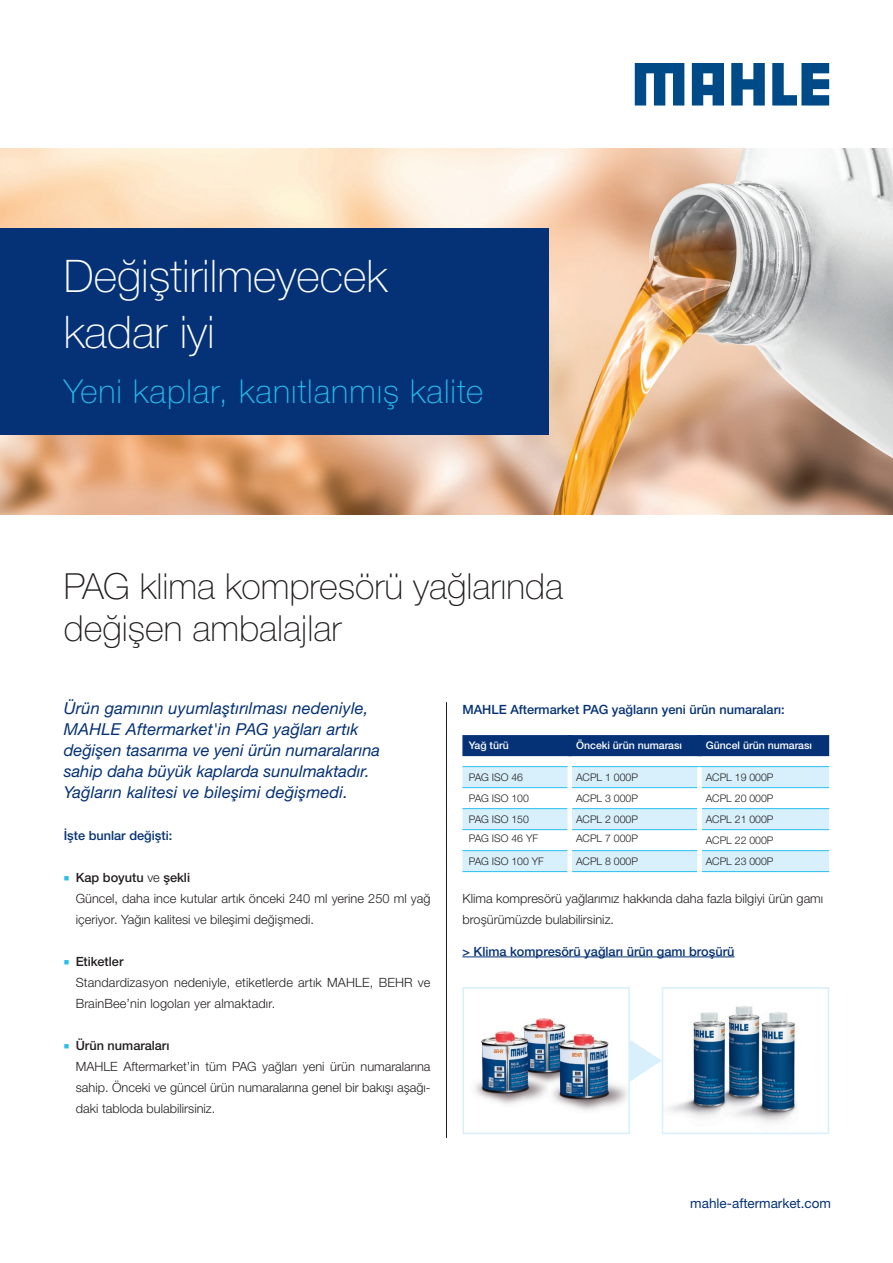
<style>
.page{position:relative;width:893px;height:1263px;background:#fff}
.page>*{position:absolute;margin:0;border:0;box-sizing:border-box;transform-origin:0 0}
.XX___100___Flag_Title___Headline{font:100 45px/55.5px "Helvetica Neue LTW1 G";color:#fff}
.XX___100___Chapter___Headline_1st_Level{font:100 36px/42px "Helvetica Neue LTW1 G";color:#231f20}
.AM___100___Flag_Title___Subline{font:100 33px "Helvetica Neue LTW1 G";letter-spacing:.03em;color:#26bff0}
.XX___100___Chapter___Intro{font:italic 16.5px/21px "Helvetica Neue LTW1 G";letter-spacing:.01em;color:#053276}
.XX___100___Copy___URL{font:13.5px "Helvetica Neue LTW1 G";color:#053276}
.XX___100___Copy___Normal{font:300 12.75px/21px "Helvetica Neue LTW1 G";color:#231f20}
.XX___100___Copy___Headline_3rd_Level{font:500 12.75px "Helvetica Neue LTW1 G";color:#053276}
.t1{font:500 12.75px "Helvetica Neue LTW1 G";color:#231f20}
.AM___100___Narrow___Copy___Normal{font:300 10.5px "Helvetica Neue LTW1 G";color:#231f20}
.Verfuegbar{font:300 10.5px "Helvetica Neue LTW1 G";color:#231f20}
.AM___100___Narrow___Copy___Titlerow{font:500 10.5px "Helvetica Neue LTW1 G";color:#fff}
.s1{color:#26bff0}
.s2{font-weight:300}
</style>
<div class="page">
<img style="left:0;top:149px;width:893px;height:365px">
<div style="left:0;top:228px;width:549px;height:207px;background:#053276"></div>
<hr style="left:462px;top:956px;width:273px;height:1px;background:#053276">
<div style="left:462px;top:735px;width:367px;height:21px;background:#053276"></div>
<svg style="left:462px;top:767px;width:367px;height:104px"></svg>
<hr style="left:572px;top:787px;width:125px;height:1px;background:#26bff0">
<hr style="left:572px;top:808px;width:125px;height:1px;background:#26bff0">
<hr style="left:572px;top:829px;width:125px;height:1px;background:#26bff0">
<hr style="left:572px;top:871px;width:125px;height:1px;background:#26bff0">
<hr style="left:702px;top:787px;width:127px;height:1px;background:#26bff0">
<hr style="left:702px;top:808px;width:127px;height:1px;background:#26bff0">
<hr style="left:702px;top:829px;width:127px;height:1px;background:#26bff0">
<hr style="left:702px;top:871px;width:127px;height:1px;background:#26bff0">
<hr style="left:702px;top:850px;width:127px;height:1px;background:#26bff0">
<div style="left:697px;top:788px;width:5px;height:21px;background:#fff"></div>
<div style="left:697px;top:809px;width:5px;height:21px;background:#fff"></div>
<div style="left:697px;top:830px;width:5px;height:21px;background:#fff"></div>
<div style="left:697px;top:851px;width:5px;height:21px;background:#fff"></div>
<hr style="left:462px;top:787px;width:106px;height:1px;background:#26bff0">
<hr style="left:462px;top:808px;width:106px;height:1px;background:#26bff0">
<hr style="left:568px;top:766px;width:4px;height:22px;background:#fff">
<div style="left:697px;top:767px;width:5px;height:21px;background:#fff"></div>
<hr style="left:462px;top:829px;width:106px;height:1px;background:#26bff0">
<hr style="left:462px;top:850px;width:106px;height:1px;background:#26bff0">
<hr style="left:572px;top:850px;width:125px;height:1px;background:#26bff0">
<hr style="left:462px;top:871px;width:106px;height:1px;background:#26bff0">
<hr style="left:462px;top:766px;width:106px;height:1px;background:#26bff0">
<hr style="left:572px;top:766px;width:127px;height:1px;background:#26bff0">
<hr style="left:699px;top:766px;width:130px;height:1px;background:#26bff0">
<hr style="left:568px;top:735px;width:4px;height:21px;background:#053276">
<div style="left:697px;top:735px;width:5px;height:21px;background:#053276"></div>
<hr style="left:568px;top:788px;width:4px;height:21px;background:#fff">
<hr style="left:568px;top:809px;width:4px;height:21px;background:#fff">
<hr style="left:568px;top:830px;width:4px;height:21px;background:#fff">
<hr style="left:568px;top:851px;width:4px;height:21px;background:#fff">
<hr style="left:446px;top:702px;width:1px;height:436px;background:#231f20">
<img style="left:475px;top:1018px;width:152px;height:93px">
<div style="left:462px;top:987px;width:168px;height:147px;border:2px solid #d8f0fb"></div>
<img style="left:668px;top:1006px;width:129px;height:117px">
<div style="left:662px;top:987px;width:167px;height:147px;border:2px solid #d8f0fb"></div>
<svg style="left:630px;top:1040px;width:32px;height:41px"></svg>
<svg style="left:635px;top:63px;width:49px;height:43px"></svg>
<svg style="left:731px;top:63px;width:34px;height:43px"></svg>
<svg style="left:772px;top:63px;width:57px;height:43px"></svg>
<svg style="left:692px;top:63px;width:32px;height:43px"></svg>
<p class="XX___100___Flag_Title___Headline" style="left:64px;top:249px;width:325px">Değiştirilmeyecek kadar iyi</p>
<p class="AM___100___Flag_Title___Subline" style="left:64px;top:372px;width:421px">Yeni kaplar, kanıtlanmış kalite</p>
<p class="XX___100___Chapter___Headline_1st_Level" style="left:64px;top:565px;width:501px">PAG klima kompresörü yağlarında değişen ambalajlar</p>
<p class="XX___100___Chapter___Intro" style="left:64px;top:698px;width:318px">Ürün gamının uyumlaştırılması nedeniyle, MAHLE Aftermarket'in PAG yağları artık değişen tasarıma ve yeni ürün numaralarına sahip daha büyük kaplarda sunulmaktadır.<br>Yağların kalitesi ve bileşimi değişmedi.</p>
<p class="XX___100___Copy___Headline_3rd_Level" style="left:64px;top:828px;width:110px">İşte bunlar değişti:</p>
<p class="t1" style="left:64px;top:870px;width:128px"><span class="s1">■</span> Kap boyutu <span class="s2">ve</span> şekli</p>
<p class="XX___100___Copy___Normal" style="left:76px;top:888px;width:356px">Güncel, daha ince kutular artık önceki 240 ml yerine 250 ml yağ içeriyor. Yağın kalitesi ve bileşimi değişmedi.</p>
<p class="t1" style="left:64px;top:954px;width:61px"><span class="s1">■</span> Etiketler</p>
<p class="XX___100___Copy___Normal" style="left:76px;top:972px;width:356px">Standardizasyon nedeniyle, etiketlerde artık MAHLE, BEHR ve<br>BrainBee’nin logoları yer almaktadır.</p>
<p class="t1" style="left:64px;top:1038px;width:107px"><span class="s1">■</span> Ürün numaraları</p>
<p class="XX___100___Copy___Normal" style="left:76px;top:1056px;width:356px;text-align:justify">MAHLE Aftermarket’in tüm PAG yağları yeni ürün numaralarına sahip. Önceki ve güncel ürün numaralarına genel bir bakışı aşağı&shy;daki tabloda bulabilirsiniz.</p>
<p class="XX___100___Copy___Headline_3rd_Level" style="left:462px;top:702px;width:324px">MAHLE Aftermarket PAG yağların yeni ürün numaraları:</p>
<p class="AM___100___Narrow___Copy___Titlerow" style="left:469px;top:739px;width:42px">Yağ türü</p>
<p class="AM___100___Narrow___Copy___Titlerow" style="left:576px;top:739px;width:107px">Önceki ürün numarası</p>
<p class="AM___100___Narrow___Copy___Titlerow" style="left:706px;top:739px;width:108px">Güncel ürün numarası</p>
<p class="AM___100___Narrow___Copy___Normal" style="left:469px;top:770px;width:56px">PAG ISO 46</p>
<p class="AM___100___Narrow___Copy___Normal" style="left:576px;top:770px;width:63px">ACPL 1 000P</p>
<p class="Verfuegbar" style="left:706px;top:770px;width:69px">ACPL 19 000P</p>
<p class="AM___100___Narrow___Copy___Normal" style="left:469px;top:791px;width:62px">PAG ISO 100</p>
<p class="AM___100___Narrow___Copy___Normal" style="left:576px;top:791px;width:63px">ACPL 3 000P</p>
<p class="Verfuegbar" style="left:706px;top:791px;width:69px">ACPL 20 000P</p>
<p class="AM___100___Narrow___Copy___Normal" style="left:469px;top:812px;width:62px">PAG ISO 150</p>
<p class="AM___100___Narrow___Copy___Normal" style="left:576px;top:812px;width:63px">ACPL 2 000P</p>
<p class="Verfuegbar" style="left:706px;top:812px;width:69px">ACPL 21 000P</p>
<p class="AM___100___Narrow___Copy___Normal" style="left:469px;top:832px;width:71px">PAG ISO 46 YF</p>
<p class="AM___100___Narrow___Copy___Normal" style="left:576px;top:832px;width:63px">ACPL 7 000P</p>
<p class="Verfuegbar" style="left:706px;top:833px;width:69px">ACPL 22 000P</p>
<p class="AM___100___Narrow___Copy___Normal" style="left:469px;top:854px;width:77px">PAG ISO 100 YF</p>
<p class="AM___100___Narrow___Copy___Normal" style="left:576px;top:854px;width:63px">ACPL 8 000P</p>
<p class="Verfuegbar" style="left:706px;top:854px;width:69px">ACPL 23 000P</p>
<p class="XX___100___Copy___Normal" style="left:462px;top:888px;width:362px">Klima kompresörü yağlarımız hakkında daha fazla bilgiyi ürün gamı broşürümüzde bulabilirsiniz.</p>
<p class="XX___100___Copy___Headline_3rd_Level" style="left:462px;top:943px;width:274px">&gt; Klima kompresörü yağları ürün gamı broşürü</p>
<p class="XX___100___Copy___URL" style="left:690px;top:1194px;width:142px">mahle-aftermarket.com</p>
</div>
